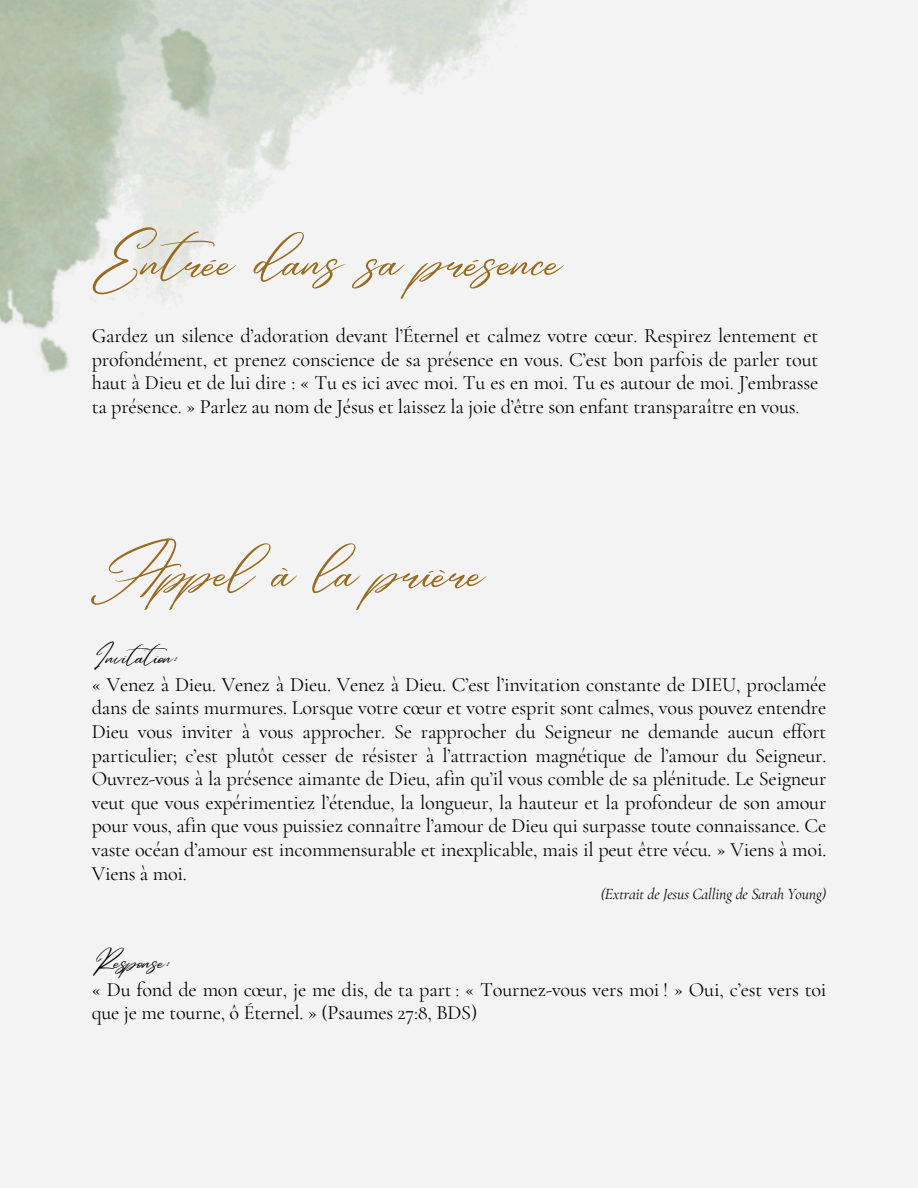
<style>
.page{position:relative;width:918px;height:1188px;background:#f4f3f3}
.page>*{position:absolute;margin:0;border:0;box-sizing:border-box;transform-origin:0 0}
.t1{font:54px "Andasia";color:#996b21}
.t2{font:23.25px "Andasia";letter-spacing:-.01em;color:#000}
.t3{font:20.25px/23.7px "Cormorant Garamond";letter-spacing:-.01em;color:#000;text-align:justify}
.t4{font:italic 15.75px "Cormorant Garamond";letter-spacing:-.01em;color:#000}
</style>
<div class="page">
<img style="left:0;top:0;width:523px;height:373px">
<p class="t1" style="left:92px;top:220px;width:474px">Entrée dans sa présence</p>
<h1 class="t3" style="left:92px;top:324px;width:728px">Gardez un silence d’adoration devant l’Éternel et calmez votre cœur. Respirez lentement et profondément, et prenez conscience de sa présence en vous. C’est bon parfois de parler tout haut à Dieu et de lui dire : « Tu es ici avec moi. Tu es en moi. Tu es autour de moi. J’embrasse ta présence. » Parlez au nom de Jésus et laissez la joie d’être son enfant transparaître en vous.</h1>
<p class="t1" style="left:92px;top:531px;width:396px">Ap el à la prière</p>
<h1 class="t2" style="left:92px;top:640px;width:89px">Invitation:</h1>
<p class="t3" style="left:92px;top:672px;width:736px">« Venez à Dieu. Venez à Dieu. Venez à Dieu. C’est l’invitation constante de DIEU, proclamée dans de saints murmures. Lorsque votre cœur et votre esprit sont calmes, vous pouvez entendre Dieu vous inviter à vous approcher. Se rapprocher du Seigneur ne demande aucun effort particulier; c’est plutôt cesser de résister à l’attraction magnétique de l’amour du Seigneur.<br>Ouvrez-vous à la présence aimante de Dieu, afin qu’il vous comble de sa plénitude. Le Seigneur veut que vous expérimentiez l’étendue, la longueur, la hauteur et la profondeur de son amour pour vous, afin que vous puissiez connaître l’amour de Dieu qui surpasse toute connaissance. Ce vaste océan d’amour est incommensurable et inexplicable, mais il peut être vécu. » Viens à moi.<br>Viens à moi.</p>
<p class="t4" style="left:601px;top:884px;width:227px">(Extrait de Jesus Calling de Sarah Young)</p>
<p class="t2" style="left:92px;top:945px;width:81px">Response:</p>
<p class="t3" style="left:92px;top:977px;width:736px">« Du fond de mon cœur, je me dis, de ta part : « Tournez-vous vers moi ! » Oui, c’est vers toi que je me tourne, ô Éternel. » (Psaumes 27:8, BDS)</p>
</div>
